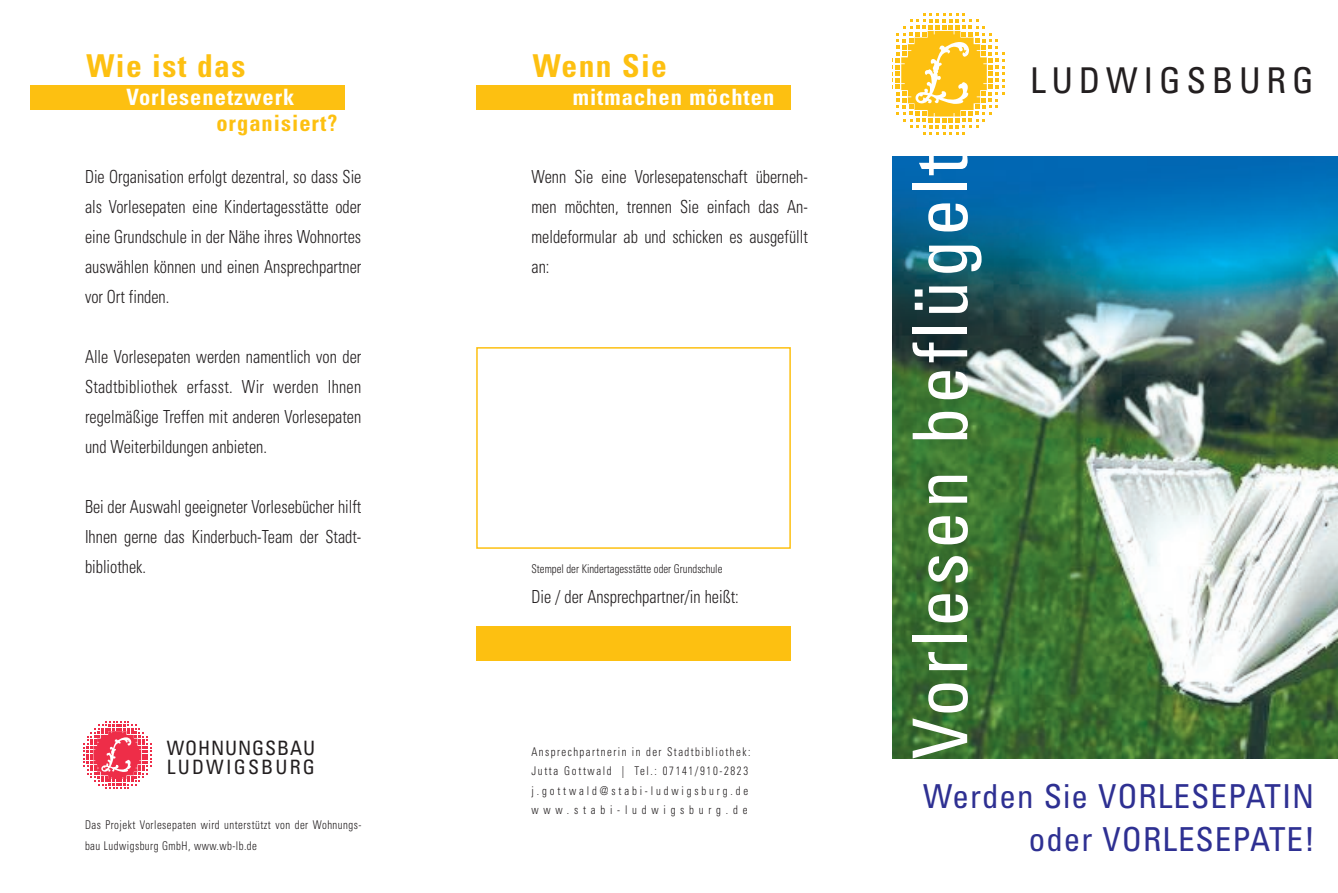
<style>
.page{position:relative;width:1338px;height:893px;background:#fff}
.page>*{position:absolute;margin:0;border:0;box-sizing:border-box;transform-origin:0 0}
.t1{font:condensed 75.45px "Univers";letter-spacing:.045em;color:#fff}
.t2{font:condensed 35.55px "Univers";letter-spacing:.16em;color:#231f20}
.t3{font:condensed 33px/42.3px "Univers";letter-spacing:.03em;color:#2e3092;text-align:right}
.t4{font:700 condensed 31.5px "Univers";letter-spacing:.045em;color:#fdc011}
.t5{font:700 condensed 22.5px "Univers";letter-spacing:.045em;color:#fff}
.t6{font:700 condensed 22.5px "Univers";letter-spacing:.045em;color:#fdc011}
.t7{font:condensed 19.8px/18.3px "Univers";letter-spacing:.08em;color:#231f20}
.t8{font:300 condensed 18px/30px "Univers";color:#231f20;text-align:justify;scale:.9 1}
.t9{font:300 condensed 12px/19.5px "Univers";letter-spacing:.15em;color:#231f20;scale:.9 1}
.t10{font:300 condensed 12px/21px "Univers";letter-spacing:.045em;color:#231f20;scale:.9 1}
.t11{font:300 condensed 12px "Univers";color:#231f20;scale:.9 1}
</style>
<div class="page">
<svg style="left:895px;top:13px;width:110px;height:122px"></svg>
<div style="left:476px;top:85px;width:315px;height:24px;background:#fdc011"></div>
<div style="left:476px;top:626px;width:315px;height:34px;background:#fdc011"></div>
<div style="left:476px;top:347px;width:315px;height:202px;border:2px solid #fdc011"></div>
<div style="left:30px;top:85px;width:314px;height:24px;background:#fdc011"></div>
<svg style="left:83px;top:721px;width:68px;height:68px"></svg>
<img style="left:893px;top:156px;width:445px;height:602px">
<h3 class="t4" style="left:87px;top:55px;width:160px">Wie ist das</h3>
<p class="t5" style="left:126px;top:89px;width:170px">Vorlesenetzwerk</p>
<p class="t6" style="left:216px;top:114px;width:123px">organisiert?</p>
<p class="t8" style="left:85px;top:164px;width:309px">Die Organisation erfolgt dezentral, so dass Sie als Vorlesepaten eine Kindertagesstätte oder eine Grundschule in der Nähe ihres Wohnortes auswählen können und einen Ansprechpartner vor Ort finden.</p>
<p class="t8" style="left:85px;top:344px;width:309px">Alle Vorlesepaten werden namentlich von der Stadtbibliothek erfasst. Wir werden Ihnen regelmäßige Treffen mit anderen Vorlesepaten und Weiterbildungen anbieten.</p>
<p class="t8" style="left:85px;top:494px;width:309px">Bei der Auswahl geeigneter Vorlesebücher hilft Ihnen gerne das Kinderbuch-Team der Stadt&shy;bibliothek.</p>
<p class="t7" style="left:167px;top:740px;width:150px">WOHNUNGSBAU<br>LUDWIGSBURG</p>
<p class="t10" style="left:85px;top:815px;width:309px">Das Projekt Vorlesepaten wird unterstützt von der Wohnungs&shy;bau Ludwigsburg GmbH, www.wb-lb.de</p>
<h3 class="t4" style="left:533px;top:55px;width:135px">Wenn Sie</h3>
<p class="t5" style="left:573px;top:89px;width:203px">mitmachen möchten</p>
<p class="t8" style="left:531px;top:164px;width:309px">Wenn Sie eine Vorlesepatenschaft überneh&shy;men möchten, trennen Sie einfach das An&shy;meldeformular ab und schicken es ausgefüllt an:</p>
<p class="t11" style="left:531px;top:564px;width:214px">Stempel der Kindertagesstätte oder Grundschule</p>
<p class="t8" style="left:531px;top:584px;width:232px">Die / der Ansprechpartner/in heißt:</p>
<p class="t9" style="left:531px;top:743px;width:245px">Ansprechpartnerin in der Stadtbibliothek:<br>Jutta Gottwald | Tel.: 07141/910-2823 j.gottwald@stabi-ludwigsburg.de www.stabi-ludwigsburg.de</p>
<h1 class="t1" style="left:913px;top:759px;width:607px;rotate:-90deg">Vorlesen beflügelt</h1>
<h2 class="t2" style="left:1030px;top:68px;width:285px">LUDWIGSBURG</h2>
<h3 class="t3" style="left:923px;top:778px;width:393px">Werden Sie VORLESEPATIN oder VORLESEPATE!</h3>
</div>
